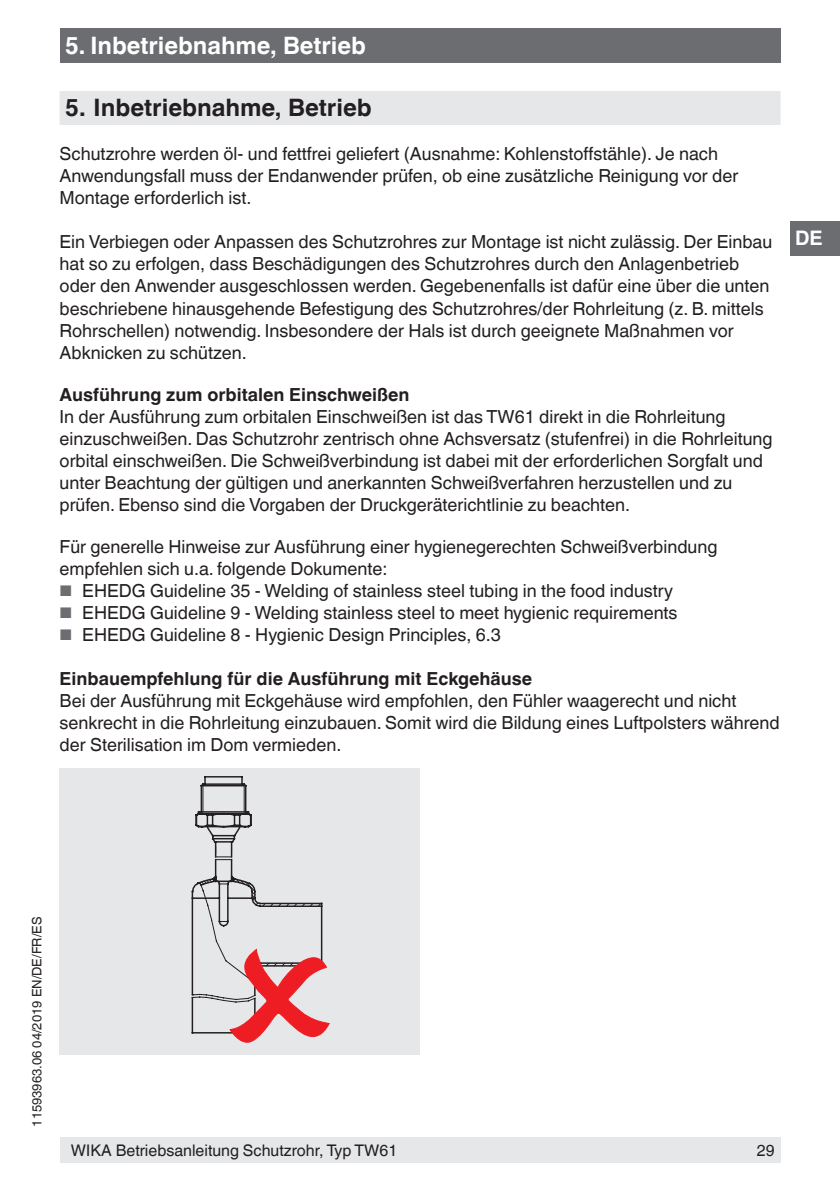
<style>
.page{position:relative;width:840px;height:1191px;background:#fff}
.page>*{position:absolute;margin:0;border:0;box-sizing:border-box;transform-origin:0 0}
.t1{font:700 24px "Helvetica World";color:#231f20}
.t2{font:700 24px "Helvetica World";color:#fff}
.t3{font:700 20px "Helvetica World";color:#fff}
.t4{font:18px/22px "Helvetica World";color:#231f20}
.t5{font:700 18px "Helvetica World";color:#231f20}
.t6{font:16px "Helvetica World";color:#231f20}
.t7{font:13px "Helvetica World";color:#231f20}
.s1{font-size:15.4px;color:#6c6d70}
</style>
<div class="page">
<div style="left:60px;top:1137px;width:720px;height:25px;background:#e6e7e9"></div>
<div style="left:60px;top:28px;width:720px;height:34px;background:#6c6d70"></div>
<div style="left:790px;top:221px;width:49px;height:34px;background:#6c6d70"></div>
<div style="left:60px;top:91px;width:720px;height:34px;background:#e6e7e9"></div>
<div style="left:60px;top:768px;width:360px;height:286px;background:#e6e7e9"></div>
<svg style="left:191px;top:776px;width:138px;height:267px"></svg>
<h1 class="t2" style="left:65px;top:32px;width:302px">5. Inbetriebnahme, Betrieb</h1>
<h1 class="t1" style="left:65px;top:94px;width:308px">5. Inbetriebnahme, Betrieb</h1>
<p class="t4" style="left:60px;top:143px;width:679px">Schutzrohre werden öl- und fettfrei geliefert (Ausnahme: Kohlenstoffstähle). Je nach<br>Anwendungsfall muss der Endanwender prüfen, ob eine zusätzliche Reinigung vor der<br>Montage erforderlich ist.</p>
<p class="t4" style="left:60px;top:231px;width:713px">Ein Verbiegen oder Anpassen des Schutzrohres zur Montage ist nicht zulässig. Der Einbau hat so zu erfolgen, dass Beschädigungen des Schutzrohres durch den Anlagenbetrieb oder den Anwender ausgeschlossen werden. Gegebenenfalls ist dafür eine über die unten beschriebene hinausgehende Befestigung des Schutzrohres/der Rohrleitung (z. B. mittels Rohrschellen) notwendig. Insbesondere der Hals ist durch geeignete Maßnahmen vor Abknicken zu schützen.</p>
<p class="t5" style="left:60px;top:384px;width:351px">Ausführung zum orbitalen Einschweißen</p>
<p class="t4" style="left:60px;top:405px;width:714px">In der Ausführung zum orbitalen Einschweißen ist das TW61 direkt in die Rohrleitung einzuschweißen. Das Schutzrohr zentrisch ohne Achsversatz (stufenfrei) in die Rohrleitung orbital einschweißen. Die Schweißverbindung ist dabei mit der erforderlichen Sorgfalt und unter Beachtung der gültigen und anerkannten Schweißverfahren herzustellen und zu prüfen. Ebenso sind die Vorgaben der Druckgeräterichtlinie zu beachten.</p>
<p class="t4" style="left:60px;top:535px;width:659px">Für generelle Hinweise zur Ausführung einer hygienegerechten Schweißverbindung empfehlen sich u.a. folgende Dokumente:</p>
<p class="t4" style="left:60px;top:579px;width:614px"><span class="s1">■</span> EHEDG Guideline 35 - Welding of stainless steel tubing in the food industry</p>
<p class="t4" style="left:60px;top:601px;width:619px"><span class="s1">■</span> EHEDG Guideline 9 - Welding stainless steel to meet hygienic requirements</p>
<p class="t4" style="left:60px;top:623px;width:442px"><span class="s1">■</span> EHEDG Guideline 8 - Hygienic Design Principles, 6.3</p>
<p class="t5" style="left:60px;top:668px;width:474px">Einbauempfehlung für die Ausführung mit Eckgehäuse</p>
<p class="t4" style="left:60px;top:689px;width:721px">Bei der Ausführung mit Eckgehäuse wird empfohlen, den Fühler waagerecht und nicht senkrecht in die Rohrleitung einzubauen. Somit wird die Bildung eines Luftpolsters während der Sterilisation im Dom vermieden.</p>
<p class="t3" style="left:794px;top:227px;width:29px">DE</p>
<p class="t7" style="left:29px;top:1126px;width:211px;rotate:-90deg">11593963.06 04/2019 EN/DE/FR/ES</p>
<p class="t6" style="left:71px;top:1140px;width:328px">WIKA Betriebsanleitung Schutzrohr, Typ TW61</p>
<p class="t6" style="left:756px;top:1140px;width:19px">29</p>
</div>
